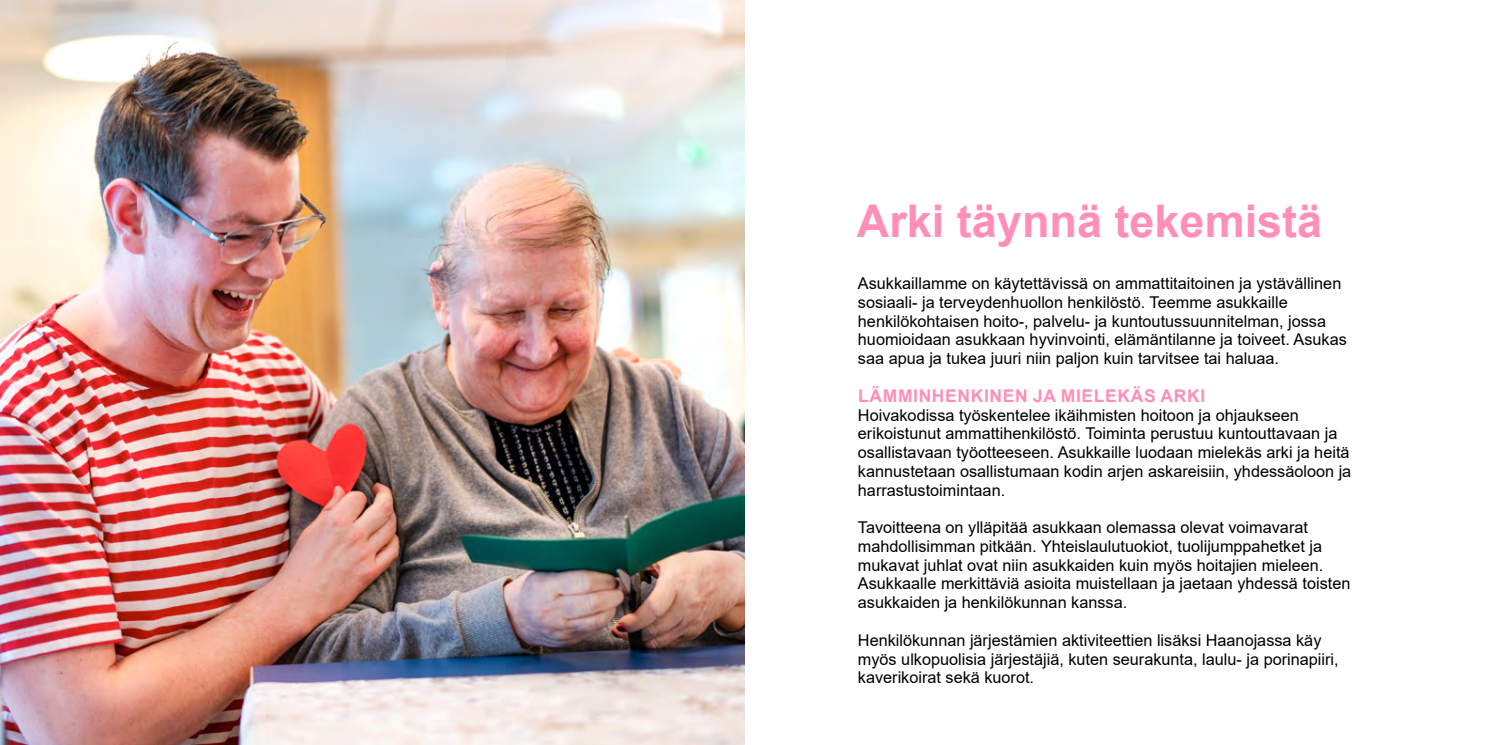
<style>
.page{position:relative;width:1489px;height:745px;background:#fff}
.page>*{position:absolute;margin:0;border:0;box-sizing:border-box;transform-origin:0 0}
.t1{font:700 45px "Arial";color:#ff8fb8}
.t2{font:700 17.5px "Arial";letter-spacing:.035em;color:#ff8fb8}
.t3{font:16.25px/18.8px "Arial";color:#000}
</style>
<div class="page">
<img style="left:0;top:0;width:744px;height:744px">
<h1 class="t1" style="left:856px;top:189px;width:467px">Arki täynnä tekemistä</h1>
<p class="t3" style="left:857px;top:274px;width:490px">Asukkaillamme on käytettävissä on ammattitaitoinen ja ystävällinen sosiaali- ja terveydenhuollon henkilöstö. Teemme asukkaille henkilökohtaisen hoito-, palvelu- ja kuntoutussuunnitelman, jossa huomioidaan asukkaan hyvinvointi, elämäntilanne ja toiveet. Asukas saa apua ja tukea juuri niin paljon kuin tarvitsee tai haluaa.</p>
<p class="t2" style="left:858px;top:383px;width:348px">LÄMMINHENKINEN JA MIELEKÄS ARKI</p>
<p class="t3" style="left:857px;top:405px;width:495px">Hoivakodissa työskentelee ikäihmisten hoitoon ja ohjaukseen erikoistunut ammattihenkilöstö. Toiminta perustuu kuntouttavaan ja osallistavaan työotteeseen. Asukkaille luodaan mielekäs arki ja heitä kannustetaan osallistumaan kodin arjen askareisiin, yhdessäoloon ja harrastustoimintaan.</p>
<p class="t3" style="left:857px;top:517px;width:494px">Tavoitteena on ylläpitää asukkaan olemassa olevat voimavarat mahdollisimman pitkään. Yhteislaulutuokiot, tuolijumppahetket ja mukavat juhlat ovat niin asukkaiden kuin myös hoitajien mieleen.<br>Asukkaalle merkittäviä asioita muistellaan ja jaetaan yhdessä toisten asukkaiden ja henkilökunnan kanssa.</p>
<p class="t3" style="left:857px;top:630px;width:482px">Henkilökunnan järjestämien aktiviteettien lisäksi Haanojassa käy myös ulkopuolisia järjestäjiä, kuten seurakunta, laulu- ja porinapiiri, kaverikoirat sekä kuorot.</p>
</div>
